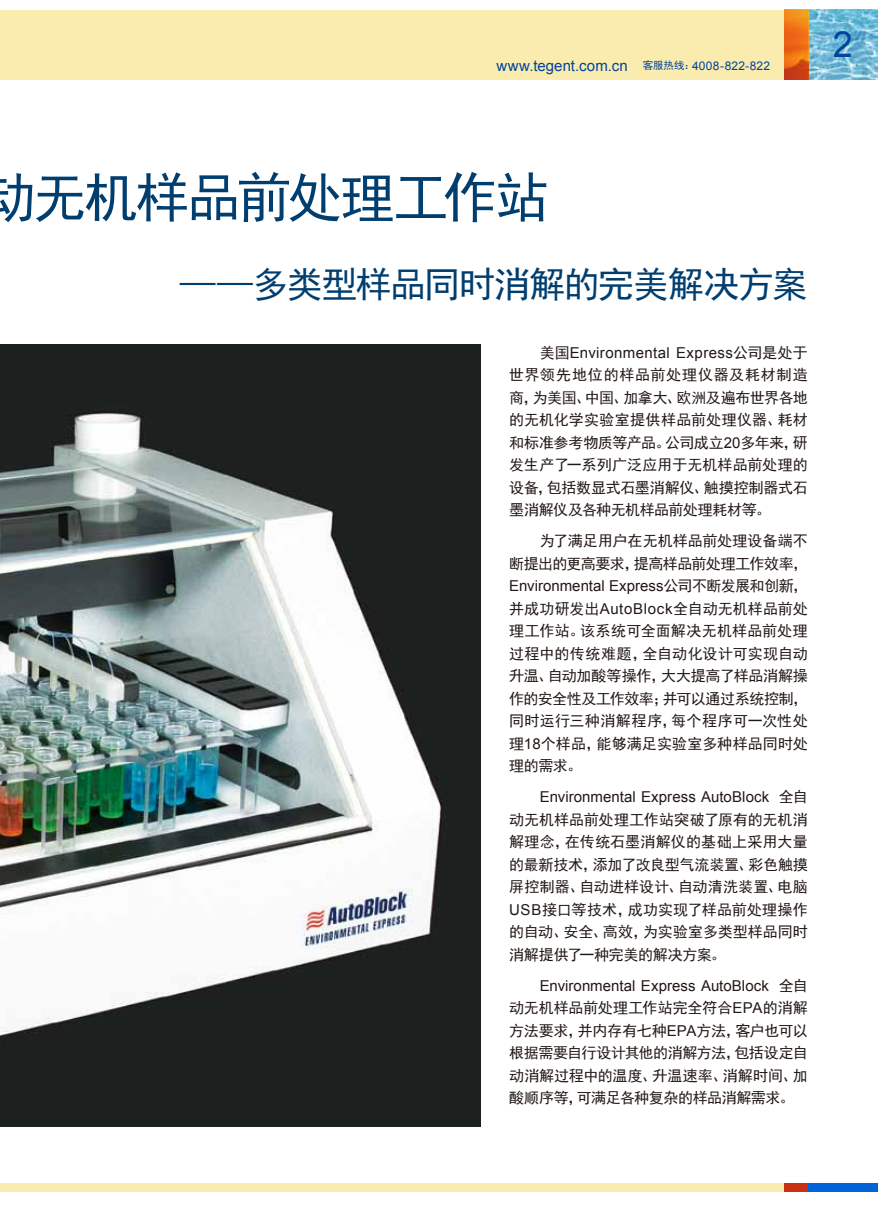
<style>
.page{position:relative;width:893px;height:1212px;background:#fff}
.page>*{position:absolute;margin:0;border:0;box-sizing:border-box;transform-origin:0 0}
.t1{font:54px "Sim Hei";letter-spacing:-.05em;color:#003e70}
.t2{font:36px "Sim Hei";letter-spacing:-.04em;color:#003e70}
.t3{font:36px "Arial";color:#00449b}
.t4{font:15px/22.5px "Sim Hei";letter-spacing:-.015em;color:#221815;text-align:justify}
.t5{font:15px "Arial";letter-spacing:.005em;color:#221815}
.t6{font:15px "Arial";letter-spacing:.005em;color:#00449b}
.t7{font:15px "Arial";letter-spacing:.025em;color:#221815}
.s1{font-family:"Sim Hei";font-size:10.5px}
.s2{font-size:12px}
.s3{font-family:"Sim Hei"}
.s4{font-family:"Arial"}
</style>
<div class="page">
<div style="left:0;top:1183px;width:878px;height:9px;background:#faebaf"></div>
<div style="left:785px;top:1183px;width:23px;height:9px;background:#c92f11"></div>
<div style="left:808px;top:1183px;width:70px;height:9px;background:#0063d8"></div>
<div style="left:0;top:10px;width:878px;height:70px;background:#faebaf"></div>
<svg style="left:808px;top:10px;width:70px;height:70px"></svg>
<svg style="left:785px;top:10px;width:23px;height:70px"></svg>
<img style="left:0;top:345px;width:480px;height:782px">
<p class="t6" style="left:496px;top:56px;width:275px">www.tegent.com.cn <span class="s1">客服热线：</span><span class="s2">4008-822-822</span></p>
<h2 class="t3" style="left:833px;top:21px;width:22px">2</h2>
<h1 class="t1" style="left:-18px;top:170px;width:569px">动无机样品前处理工作站</h1>
<h2 class="t2" style="left:180px;top:266px;width:629px">——多类型样品同时消解的完美解决方案</h2>
<p class="t7" style="left:540px;top:342px;width:270px"><span class="s3">美国</span>Environmental Express<span class="s3">公司是处于</span></p>
<p class="t4" style="left:509px;top:364px;width:300px">世界领先地位的样品前处理仪器及耗材制造商，为美国、中国、加拿大、欧洲及遍布世界各地的无机化学实验室提供样品前处理仪器、耗材和标准参考物质等产品。公司成立<span class="s4">20</span>多年来，研发生产了一系列广泛应用于无机样品前处理的设备，包括数显式石墨消解仪、触摸控制器式石墨消解仪及各种无机样品前处理耗材等。</p>
<p class="t4" style="left:509px;top:530px;width:300px;text-align:right">为了满足用户在无机样品前处理设备端不<br>断提出的更高要求，提高样品前处理工作效率，</p>
<p class="t5" style="left:509px;top:576px;width:300px">Environmental Express<span class="s3">公司不断发展和创新，</span></p>
<p class="t4" style="left:509px;top:597px;width:300px">并成功研发出<span class="s4">AutoBlock</span>全自动无机样品前处理工作站。该系统可全面解决无机样品前处理过程中的传统难题，全自动化设计可实现自动升温、自动加酸等操作，大大提高了样品消解操作的安全性及工作效率；并可以通过系统控制，同时运行三种消解程序，每个程序可一次性处理<span class="s4">18</span>个样品，能够满足实验室多种样品同时处理的需求。</p>
<p class="t5" style="left:540px;top:787px;width:270px">Environmental Express AutoBlock <span class="s3">全自</span></p>
<p class="t4" style="left:509px;top:808px;width:300px">动无机样品前处理工作站突破了原有的无机消解理念，在传统石墨消解仪的基础上采用大量的最新技术，添加了改良型气流装置、彩色触摸屏控制器、自动进样设计、自动清洗装置、电脑<span class="s4">USB</span>接口等技术，成功实现了样品前处理操作的自动、安全、高效，为实验室多类型样品同时消解提供了一种完美的解决方案。</p>
<p class="t5" style="left:540px;top:975px;width:270px">Environmental Express AutoBlock <span class="s3">全自</span></p>
<p class="t4" style="left:509px;top:997px;width:300px">动无机样品前处理工作站完全符合<span class="s4">EPA</span>的消解方法要求，并内存有七种<span class="s4">EPA</span>方法，客户也可以根据需要自行设计其他的消解方法，包括设定自动消解过程中的温度、升温速率、消解时间、加酸顺序等，可满足各种复杂的样品消解需求。</p>
</div>
